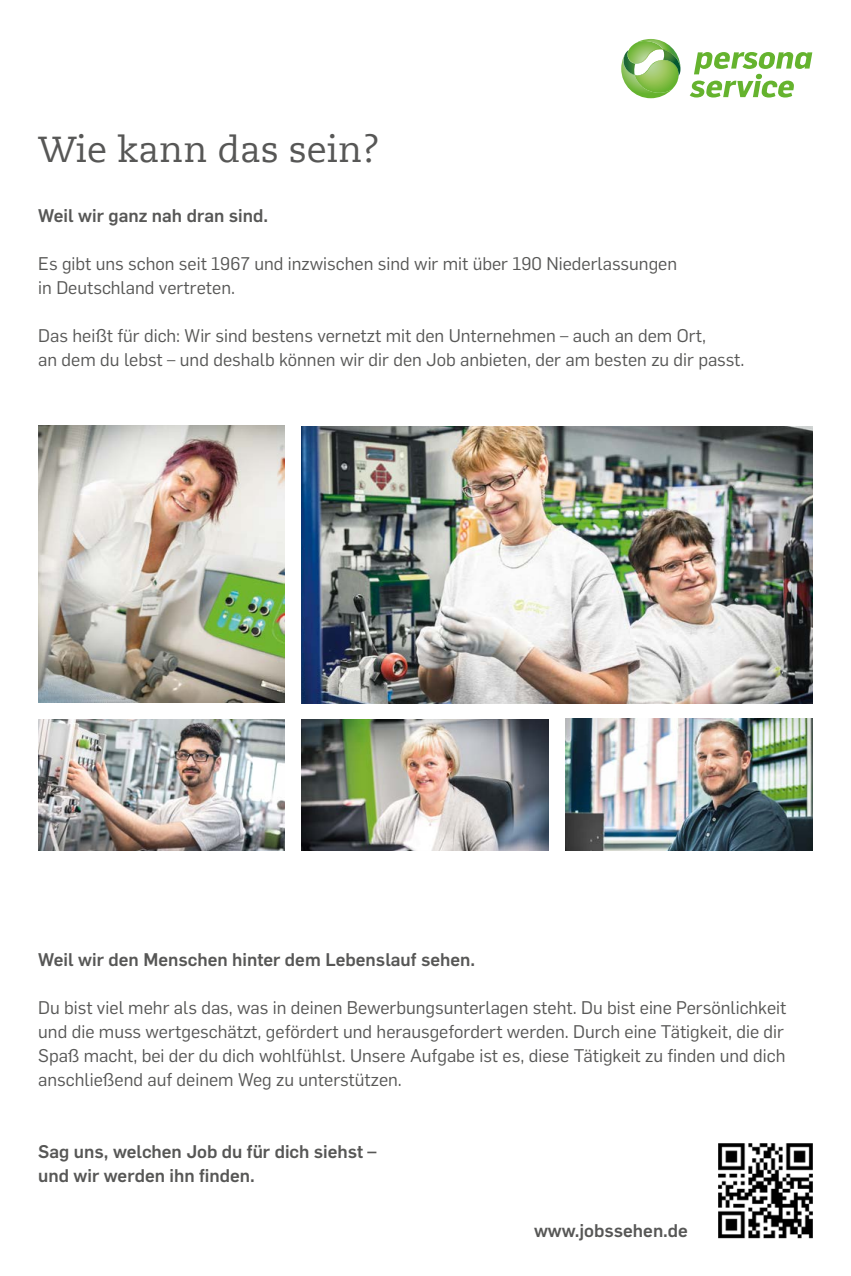
<style>
.page{position:relative;width:851px;height:1276px;background:#fff}
.page>*{position:absolute;margin:0;border:0;box-sizing:border-box;transform-origin:0 0}
.t1{font:36px "Caecilia Com 55 Roman";color:#575756}
.t2{font:18px/24px "Flama";color:#575756}
.t3{font:500 18px/24px "Flama";color:#575756}
</style>
<div class="page">
<svg style="left:689px;top:52px;width:123px;height:46px"></svg>
<svg style="left:621px;top:39px;width:59px;height:59px"></svg>
<img style="left:566px;top:719px;width:246px;height:131px">
<img style="left:301px;top:426px;width:511px;height:277px">
<img style="left:38px;top:426px;width:246px;height:277px">
<img style="left:301px;top:720px;width:247px;height:130px">
<img style="left:38px;top:720px;width:246px;height:130px">
<img style="left:718px;top:1143px;width:95px;height:96px">
<hr style="left:0;top:425px;width:850px;height:1px;background:#f6b9d5">
<hr style="left:0;top:850px;width:850px;height:2px;background:#f6b9d5">
<p class="t1" style="left:38px;top:126px;width:343px">Wie kann das sein?</p>
<p class="t3" style="left:38px;top:202px;width:231px">Weil wir ganz nah dran sind.</p>
<p class="t2" style="left:38px;top:250px;width:640px">Es gibt uns schon seit 1967 und inzwischen sind wir mit über 190 Niederlassungen in Deutschland vertreten.</p>
<p class="t2" style="left:38px;top:322px;width:707px">Das heißt für dich: Wir sind bestens vernetzt mit den Unternehmen – auch an dem Ort,<br>an dem du lebst – und deshalb können wir dir den Job anbieten, der am besten zu dir passt.</p>
<p class="t3" style="left:38px;top:946px;width:438px">Weil wir den Menschen hinter dem Lebenslauf sehen.</p>
<p class="t2" style="left:38px;top:994px;width:749px">Du bist viel mehr als das, was in deinen Bewerbungsunterlagen steht. Du bist eine Persönlichkeit</p>
<p class="t2" style="left:38px;top:1018px;width:747px">und die muss wertgeschätzt, gefördert und herausgefordert werden. Durch eine Tätigkeit, die dir</p>
<p class="t2" style="left:38px;top:1042px;width:748px">Spaß macht, bei der du dich wohlfühlst. Unsere Aufgabe ist es, diese Tätigkeit zu finden und dich</p>
<p class="t2" style="left:38px;top:1066px;width:365px">anschließend auf deinem Weg zu unterstützen.</p>
<p class="t3" style="left:38px;top:1138px;width:340px">Sag uns, welchen Job du für dich siehst – und wir werden ihn finden.</p>
<p class="t3" style="left:534px;top:1217px;width:155px">www.jobssehen.de</p>
</div>
